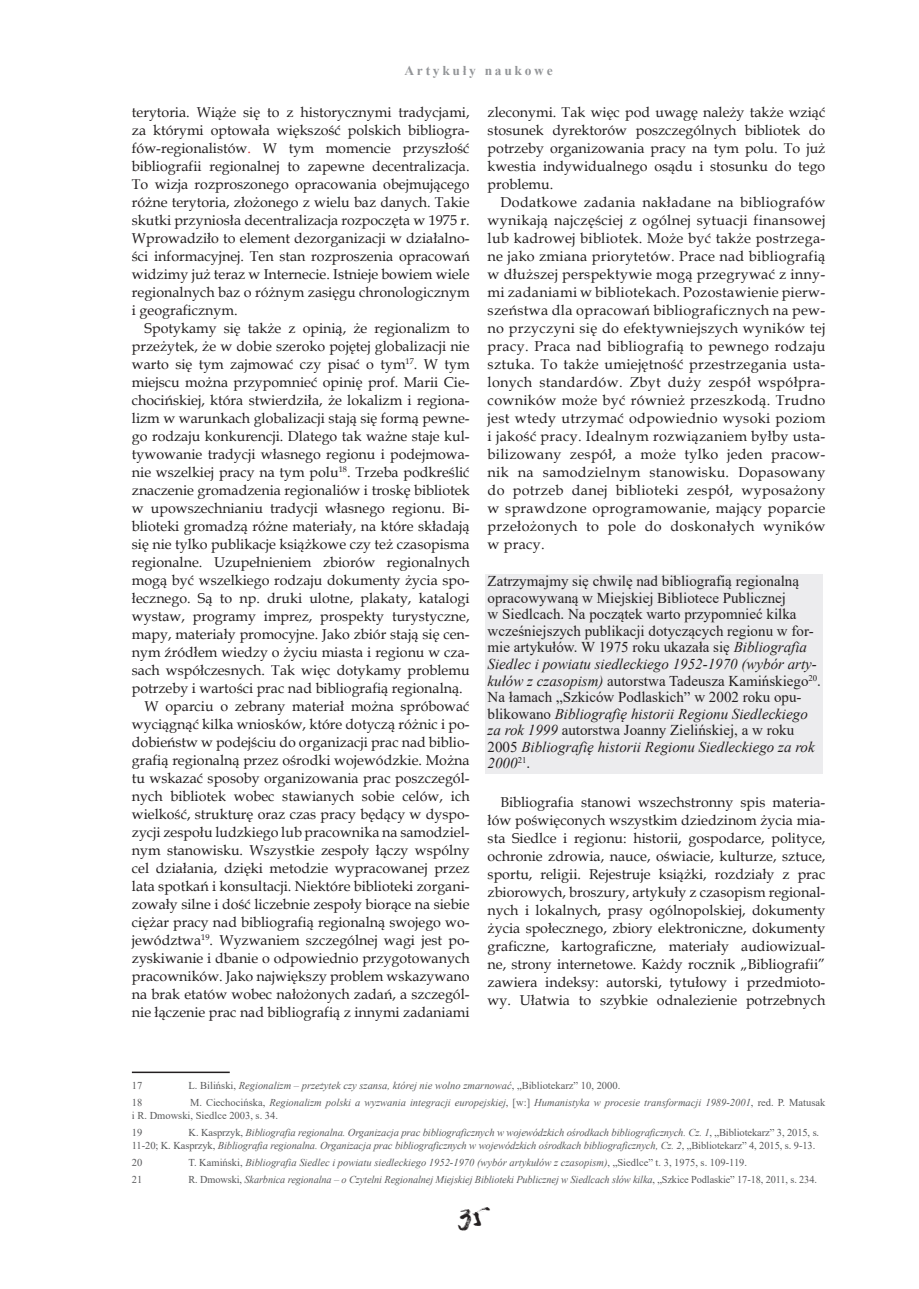
<style>
.page{position:relative;width:919px;height:1289px;background:#fff}
.page>*{position:absolute;margin:0;border:0;box-sizing:border-box;transform-origin:0 0}
.t1{font:22.5px "Dry Brush";color:#231f20}
.podkreślenie_SZKICE{font:15px/16.5px "Times New Roman";color:#231f20}
.Normalny{font:14.25px/18px "Book Antiqua";color:#231f20;text-align:justify}
.t2{font:700 13.5px "Times New Roman";letter-spacing:.2em;color:#939598}
.Przypis_dolny{font:italic 10.5px/12.6px "Times New Roman";letter-spacing:-.01em;color:#57585a}
.Przypis_dolny-2{font:10.5px "Times New Roman";color:#57585a}
.s1{color:#d1232a}
.s2{font-style:italic}
.s3{font-style:normal}
</style>
<div class="page">
<hr style="left:132px;top:1071px;width:98px;height:2px;background:#231f20">
<div style="left:485px;top:574px;width:338px;height:199px;background:#ececee"></div>
<p class="t2" style="left:404px;top:60px;width:150px">Artykuły naukowe</p>
<p class="Normalny" style="left:132px;top:102px;width:339px">terytoria. Wiąże się to z historycznymi tradycjami, za którymi optowała większość polskich bibliogra&shy;fów-regionalistów<span class="s1">.</span> W tym momencie przyszłość bibliografii regionalnej to zapewne decentralizacja.<br>To wizja rozproszonego opracowania obejmującego różne terytoria, złożonego z wielu baz danych. Takie skutki przyniosła decentralizacja rozpoczęta w 1975 r.<br>Wprowadziło to element dezorganizacji w działalno&shy;ści informacyjnej. Ten stan rozproszenia opracowań widzimy już teraz w Internecie. Istnieje bowiem wiele regionalnych baz o różnym zasięgu chronologicznym i geograficznym.</p>
<p class="Normalny" style="left:132px;top:318px;width:339px;text-indent:13px">Spotykamy się także z opinią, że regionalizm to przeżytek, że w dobie szeroko pojętej globalizacji nie warto się tym zajmować czy pisać o tym<sup>17</sup>. W tym miejscu można przypomnieć opinię prof. Marii Cie&shy;chocińskiej, która stwierdziła, że lokalizm i regiona&shy;lizm w warunkach globalizacji stają się formą pewne&shy;go rodzaju konkurencji. Dlatego tak ważne staje kul&shy;tywowanie tradycji własnego regionu i podejmowa&shy;nie wszelkiej pracy na tym polu<sup>18</sup>. Trzeba podkreślić znaczenie gromadzenia regionaliów i troskę bibliotek w upowszechnianiu tradycji własnego regionu. Bi&shy;blioteki gromadzą różne materiały, na które składają się nie tylko publikacje książkowe czy też czasopisma regionalne. Uzupełnieniem zbiorów regionalnych mogą być wszelkiego rodzaju dokumenty życia spo&shy;łecznego. Są to np. druki ulotne, plakaty, katalogi wystaw, programy imprez, prospekty turystyczne, mapy, materiały promocyjne. Jako zbiór stają się cen&shy;nym źródłem wiedzy o życiu miasta i regionu w cza&shy;sach współczesnych. Tak więc dotykamy problemu potrzeby i wartości prac nad bibliografią regionalną.</p>
<p class="Normalny" style="left:132px;top:696px;width:339px;text-indent:13px">W oparciu o zebrany materiał można spróbować wyciągnąć kilka wniosków, które dotyczą różnic i po&shy;dobieństw w podejściu do organizacji prac nad biblio&shy;grafią regionalną przez ośrodki wojewódzkie. Można tu wskazać sposoby organizowania prac poszczegól&shy;nych bibliotek wobec stawianych sobie celów, ich wielkość, strukturę oraz czas pracy będący w dyspo&shy;zycji zespołu ludzkiego lub pracownika na samodziel&shy;nym stanowisku. Wszystkie zespoły łączy wspólny cel działania, dzięki metodzie wypracowanej przez lata spotkań i konsultacji. Niektóre biblioteki zorgani&shy;zowały silne i dość liczebnie zespoły biorące na siebie ciężar pracy nad bibliografią regionalną swojego wo&shy;jewództwa<sup>19</sup>. Wyzwaniem szczególnej wagi jest po&shy;zyskiwanie i dbanie o odpowiednio przygotowanych pracowników. Jako największy problem wskazywano na brak etatów wobec nałożonych zadań, a szczegól&shy;nie łączenie prac nad bibliografią z innymi zadaniami</p>
<p class="Normalny" style="left:487px;top:102px;width:339px">zleconymi. Tak więc pod uwagę należy także wziąć stosunek dyrektorów poszczególnych bibliotek do potrzeby organizowania pracy na tym polu. To już kwestia indywidualnego osądu i stosunku do tego problemu.</p>
<p class="Normalny" style="left:487px;top:192px;width:339px;text-indent:13px">Dodatkowe zadania nakładane na bibliografów wynikają najczęściej z ogólnej sytuacji finansowej lub kadrowej bibliotek. Może być także postrzega&shy;ne jako zmiana priorytetów. Prace nad bibliografią w dłuższej perspektywie mogą przegrywać z inny&shy;mi zadaniami w bibliotekach. Pozostawienie pierw&shy;szeństwa dla opracowań bibliograficznych na pew&shy;no przyczyni się do efektywniejszych wyników tej pracy. Praca nad bibliografią to pewnego rodzaju sztuka. To także umiejętność przestrzegania usta&shy;lonych standardów. Zbyt duży zespół współpra&shy;cowników może być również przeszkodą. Trudno jest wtedy utrzymać odpowiednio wysoki poziom i jakość pracy. Idealnym rozwiązaniem byłby usta&shy;bilizowany zespół, a może tylko jeden pracow&shy;nik na samodzielnym stanowisku. Dopasowany do potrzeb danej biblioteki zespół, wyposażony w sprawdzone oprogramowanie, mający poparcie przełożonych to pole do doskonałych wyników w pracy.</p>
<p class="podkreślenie_SZKICE" style="left:487px;top:572px;width:335px">Zatrzymajmy się chwilę nad bibliografią regionalną opracowywaną w Miejskiej Bibliotece Publicznej<br>w Siedlcach. Na początek warto przypomnieć kilka wcześniejszych publikacji dotyczących regionu w for&shy;mie artykułów. W 1975 roku ukazała się <span class="s2">Bibliografia Siedlec i powiatu siedleckiego 1952-1970 (wybór arty&shy;kułów z czasopism)</span> autorstwa Tadeusza Kamińskiego<sup>20</sup>.<br>Na łamach „Szkiców Podlaskich” w 2002 roku opu&shy;blikowano <span class="s2">Bibliografię historii Regionu Siedleckiego za rok 1999</span> autorstwa Joanny Zielińskiej, a w roku 2005 <span class="s2">Bibliografię historii Regionu Siedleckiego za rok 2000</span><sup>21</sup>.</p>
<p class="Normalny" style="left:487px;top:792px;width:339px;text-indent:13px">Bibliografia stanowi wszechstronny spis materia&shy;łów poświęconych wszystkim dziedzinom życia mia&shy;sta Siedlce i regionu: historii, gospodarce, polityce, ochronie zdrowia, nauce, oświacie, kulturze, sztuce, sportu, religii. Rejestruje książki, rozdziały z prac zbiorowych, broszury, artykuły z czasopism regional&shy;nych i lokalnych, prasy ogólnopolskiej, dokumenty życia społecznego, zbiory elektroniczne, dokumenty graficzne, kartograficzne, materiały audiowizual&shy;ne, strony internetowe. Każdy rocznik „Bibliografii” zawiera indeksy: autorski, tytułowy i przedmioto&shy;wy. Ułatwia to szybkie odnalezienie potrzebnych</p>
<p class="Przypis_dolny-2" style="left:132px;top:1078px;width:12px">17</p>
<p class="Przypis_dolny" style="left:188px;top:1079px;width:433px"><span class="s3">L. Biliński,</span> Regionalizm – przeżytek czy szansa, której nie wolno zmarnować<span class="s3">, „Bibliotekarz” 10, 2000.</span></p>
<p class="Przypis_dolny-2" style="left:132px;top:1095px;width:12px">18</p>
<p class="Przypis_dolny" style="left:132px;top:1096px;width:695px;text-indent:58px"><span class="s3">M. Ciechocińska,</span> Regionalizm polski a wyzwania integracji europejskiej<span class="s3">, [w:]</span> Humanistyka w procesie transformacji 1989-2001<span class="s3">, red. P. Matusak i R. Dmowski, Siedlce 2003, s. 34.</span></p>
<p class="Przypis_dolny-2" style="left:132px;top:1125px;width:12px">19</p>
<p class="Przypis_dolny" style="left:132px;top:1125px;width:688px;text-indent:57px"><span class="s3">K. Kasprzyk,</span> Bibliografia regionalna. Organizacja prac bibliograficznych w wojewódzkich ośrodkach bibliograficznych. Cz. 1<span class="s3">, „Bibliotekarz” 3, 2015, s.<br>11-20; K. Kasprzyk,</span> Bibliografia regionalna. Organizacja prac bibliograficznych w wojewódzkich ośrodkach bibliograficznych, Cz. 2<span class="s3">, „Bibliotekarz” 4, 2015, s. 9-13.</span></p>
<p class="Przypis_dolny-2" style="left:132px;top:1154px;width:12px">20</p>
<p class="Przypis_dolny" style="left:188px;top:1155px;width:560px"><span class="s3">T. Kamiński,</span> Bibliografia Siedlec i powiatu siedleckiego 1952-1970 (wybór artykułów z czasopism)<span class="s3">, „Siedlce” t. 3, 1975, s. 109-119.</span></p>
<p class="Przypis_dolny-2" style="left:132px;top:1171px;width:12px">21</p>
<p class="Przypis_dolny" style="left:188px;top:1172px;width:630px"><span class="s3">R. Dmowski,</span> Skarbnica regionalna – o Czytelni Regionalnej Miejskiej Biblioteki Publicznej w Siedlcach słów kilka<span class="s3">, „Szkice Podlaskie” 17-18, 2011, s. 234.</span></p>
<h1 class="t1" style="left:458px;top:1204px;width:29px">35</h1>
</div>
